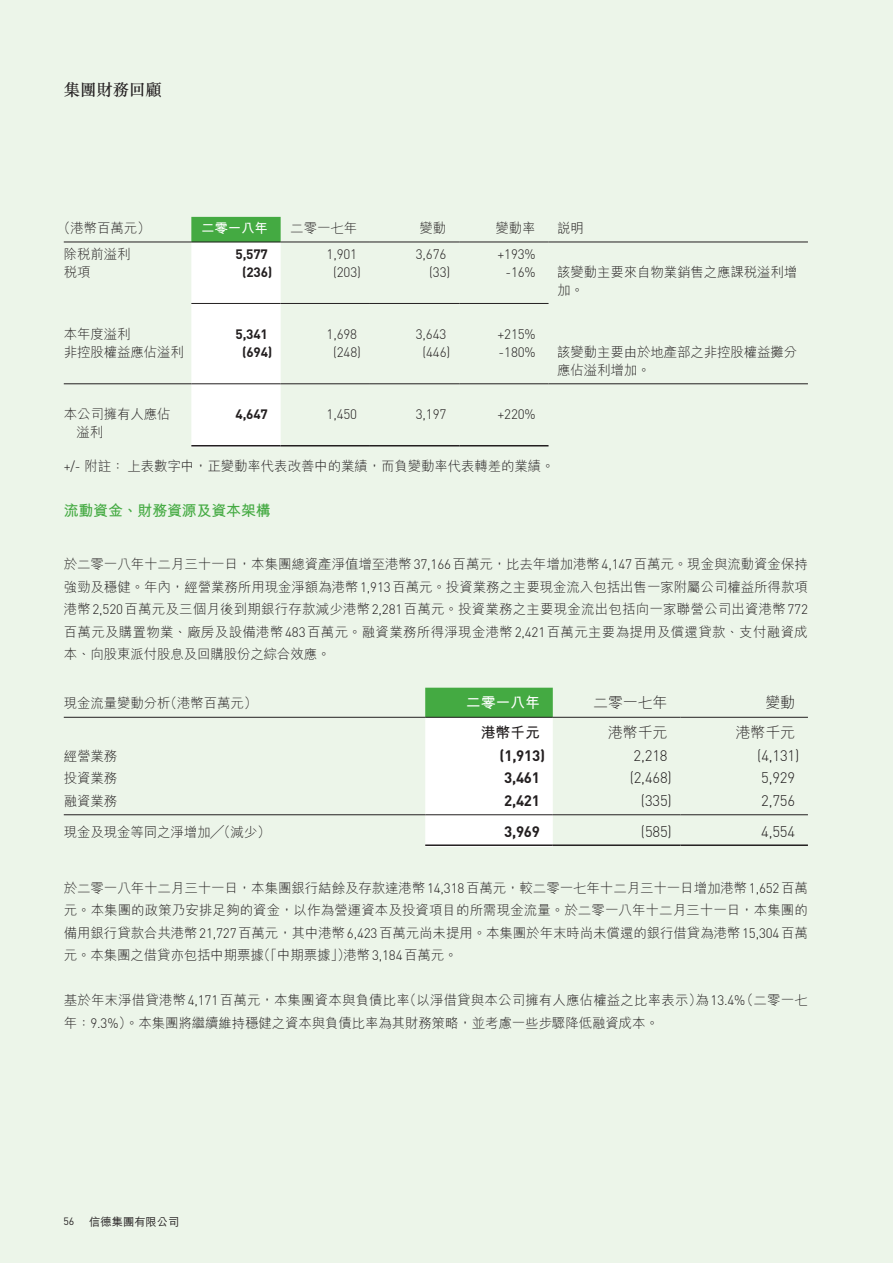
<style>
.page{position:relative;width:893px;height:1263px;background:#ecf5e9}
.page>*{position:absolute;margin:0;border:0;box-sizing:border-box;transform-origin:0 0}
.t1{font:16.5px "M Sung HK Medium E Ten B5 H";letter-spacing:-.01em;color:#231f20}
.t2{font:300 15px "DIN";letter-spacing:-.01em;color:#231f20}
.t3{font:700 15px "DIN";letter-spacing:-.015em;color:#231f20}
.t4{font:15px "M Hei HK Light E Ten B5 H";letter-spacing:-.01em;color:#231f20}
.t5{font:15px "M Hei HK Bold E Ten B5 H";letter-spacing:-.015em;color:#44aa42}
.t6{font:15px "M Hei HK Bold E Ten B5 H";letter-spacing:-.015em;color:#fff}
.t7{font:15px "M Hei HK Bold E Ten B5 H";color:#231f20}
.t8{font:13.5px/22.5px "M Hei HK Light E Ten B5 H";letter-spacing:-.01em;color:#231f20}
.t9{font:13.5px/22.5px "M Hei HK Light E Ten B5 H";letter-spacing:.01em;color:#231f20}
.t10{font:300 13.5px "DIN";letter-spacing:-.01em;color:#231f20}
.t11{font:700 13.5px "DIN";letter-spacing:-.015em;color:#231f20}
.t12{font:13.5px "M Hei HK Bold E Ten B5 H";letter-spacing:-.015em;color:#fff}
.t13{font:11.25px "M Hei HK Medium E Ten B5 H";color:#231f20}
.t14{font:10.5px "DIN";color:#231f20}
.s1{font-family:"DIN";font-weight:300}
</style>
<div class="page">
<svg style="left:191px;top:217px;width:90px;height:230px;background:#e9f4e9"></svg>
<hr style="left:64px;top:242px;width:127px;height:1px;background:#231f20">
<hr style="left:191px;top:242px;width:90px;height:1px;background:#231f20">
<hr style="left:281px;top:242px;width:89px;height:1px;background:#231f20">
<hr style="left:370px;top:242px;width:89px;height:1px;background:#231f20">
<hr style="left:459px;top:242px;width:90px;height:1px;background:#231f20">
<hr style="left:549px;top:242px;width:259px;height:1px;background:#231f20">
<hr style="left:191px;top:303px;width:90px;height:1px;background:#231f20">
<hr style="left:281px;top:303px;width:89px;height:1px;background:#231f20">
<hr style="left:370px;top:303px;width:89px;height:1px;background:#231f20">
<hr style="left:459px;top:303px;width:90px;height:1px;background:#231f20">
<hr style="left:64px;top:383px;width:127px;height:1px;background:#231f20">
<hr style="left:191px;top:383px;width:90px;height:1px;background:#231f20">
<hr style="left:281px;top:383px;width:89px;height:1px;background:#231f20">
<hr style="left:370px;top:383px;width:89px;height:1px;background:#231f20">
<hr style="left:459px;top:383px;width:90px;height:1px;background:#231f20">
<hr style="left:549px;top:383px;width:259px;height:1px;background:#231f20">
<hr style="left:191px;top:445px;width:90px;height:1px;background:#231f20">
<hr style="left:281px;top:445px;width:89px;height:1px;background:#231f20">
<hr style="left:370px;top:445px;width:89px;height:1px;background:#231f20">
<hr style="left:459px;top:445px;width:90px;height:1px;background:#231f20">
<svg style="left:425px;top:688px;width:128px;height:159px;background:#dbeedb"></svg>
<hr style="left:64px;top:717px;width:361px;height:1px;background:#231f20">
<hr style="left:425px;top:717px;width:128px;height:1px;background:#231f20">
<hr style="left:553px;top:717px;width:127px;height:1px;background:#231f20">
<hr style="left:680px;top:717px;width:128px;height:1px;background:#231f20">
<hr style="left:64px;top:814px;width:361px;height:1px;background:#231f20">
<hr style="left:425px;top:814px;width:128px;height:1px;background:#231f20">
<hr style="left:553px;top:814px;width:127px;height:1px;background:#231f20">
<hr style="left:680px;top:814px;width:128px;height:1px;background:#231f20">
<hr style="left:425px;top:844px;width:128px;height:2px;background:#231f20">
<hr style="left:553px;top:844px;width:127px;height:2px;background:#231f20">
<hr style="left:680px;top:844px;width:128px;height:2px;background:#231f20">
<p class="t1" style="left:64px;top:83px;width:100px">集團財務回顧</p>
<p class="t8" style="left:57px;top:219px;width:95px">（港幣百萬元）</p>
<p class="t12" style="left:201px;top:223px;width:68px">二零一八年</p>
<p class="t8" style="left:290px;top:219px;width:68px">二零一七年</p>
<p class="t8" style="left:420px;top:219px;width:28px">變動</p>
<p class="t8" style="left:496px;top:219px;width:42px">變動率</p>
<p class="t8" style="left:557px;top:219px;width:28px">說明</p>
<p class="t8" style="left:64px;top:244px;width:68px">除稅前溢利</p>
<p class="t11" style="left:236px;top:249px;width:34px">5,577</p>
<p class="t10" style="left:327px;top:249px;width:32px">1,901</p>
<p class="t10" style="left:416px;top:249px;width:32px">3,676</p>
<p class="t10" style="left:497px;top:249px;width:40px">+193%</p>
<p class="t8" style="left:64px;top:262px;width:28px">稅項</p>
<p class="t11" style="left:242px;top:267px;width:32px">(236)</p>
<p class="t10" style="left:333px;top:267px;width:29px">(203)</p>
<p class="t10" style="left:429px;top:267px;width:23px">(33)</p>
<p class="t10" style="left:505px;top:267px;width:32px">-16%</p>
<p class="t8" style="left:557px;top:264px;width:242px;line-height:18px">該變動主要來自物業銷售之應課稅溢利增加。</p>
<p class="t8" style="left:64px;top:324px;width:68px">本年度溢利</p>
<p class="t11" style="left:236px;top:329px;width:34px">5,341</p>
<p class="t10" style="left:327px;top:329px;width:32px">1,698</p>
<p class="t10" style="left:416px;top:329px;width:32px">3,643</p>
<p class="t10" style="left:497px;top:329px;width:40px">+215%</p>
<p class="t8" style="left:64px;top:342px;width:122px">非控股權益應佔溢利</p>
<p class="t11" style="left:242px;top:347px;width:32px">(694)</p>
<p class="t10" style="left:333px;top:347px;width:29px">(248)</p>
<p class="t10" style="left:422px;top:347px;width:29px">(446)</p>
<p class="t10" style="left:499px;top:347px;width:39px">-180%</p>
<p class="t8" style="left:557px;top:345px;width:242px;line-height:18px">該變動主要由於地產部之非控股權益攤分應佔溢利增加。</p>
<p class="t8" style="left:77px;top:407px;width:96px;line-height:18px;text-indent:-13px">本公司擁有人應佔溢利</p>
<p class="t11" style="left:236px;top:410px;width:34px">4,647</p>
<p class="t10" style="left:327px;top:409px;width:32px">1,450</p>
<p class="t10" style="left:416px;top:409px;width:32px">3,197</p>
<p class="t10" style="left:497px;top:409px;width:40px">+220%</p>
<p class="t8" style="left:64px;top:456px;width:492px"><span class="s1">+/-</span> 附註：上表數字中，正變動率代表改善中的業績，而負變動率代表轉差的業績。</p>
<p class="t5" style="left:64px;top:504px;width:209px">流動資金、財務資源及資本架構</p>
<p class="t8" style="left:64px;top:555px;width:746px;text-align:justify">於二零一八年十二月三十一日，本集團總資產淨值增至港幣<span class="s1">37,166</span>百萬元，比去年增加港幣<span class="s1">4,147</span>百萬元。現金與流動資金保持強勁及穩健。年內，經營業務所用現金淨額為港幣<span class="s1">1,913</span>百萬元。投資業務之主要現金流入包括出售一家附屬公司權益所得款項港幣<span class="s1">2,520</span>百萬元及三個月後到期銀行存款減少港幣<span class="s1">2,281</span>百萬元。投資業務之主要現金流出包括向一家聯營公司出資港幣<span class="s1">772</span>百萬元及購置物業、廠房及設備港幣<span class="s1">483</span>百萬元。融資業務所得淨現金港幣<span class="s1">2,421</span>百萬元主要為提用及償還貸款、支付融資成本、向股東派付股息及回購股份之綜合效應。</p>
<p class="t8" style="left:64px;top:694px;width:195px">現金流量變動分析（港幣百萬元）</p>
<p class="t6" style="left:466px;top:697px;width:76px">二零一八年</p>
<p class="t4" style="left:593px;top:697px;width:76px">二零一七年</p>
<p class="t4" style="left:765px;top:697px;width:31px">變動</p>
<p class="t7" style="left:481px;top:727px;width:61px">港幣千元</p>
<p class="t4" style="left:608px;top:727px;width:61px">港幣千元</p>
<p class="t4" style="left:736px;top:727px;width:61px">港幣千元</p>
<p class="t8" style="left:64px;top:746px;width:55px">經營業務</p>
<p class="t3" style="left:500px;top:750px;width:47px">(1,913)</p>
<p class="t2" style="left:634px;top:750px;width:36px">2,218</p>
<p class="t2" style="left:757px;top:750px;width:44px">(4,131)</p>
<p class="t8" style="left:64px;top:769px;width:55px">投資業務</p>
<p class="t3" style="left:504px;top:772px;width:37px">3,461</p>
<p class="t2" style="left:630px;top:772px;width:44px">(2,468)</p>
<p class="t2" style="left:761px;top:772px;width:36px">5,929</p>
<p class="t8" style="left:64px;top:791px;width:55px">融資業務</p>
<p class="t3" style="left:504px;top:795px;width:37px">2,421</p>
<p class="t2" style="left:641px;top:795px;width:32px">(335)</p>
<p class="t2" style="left:761px;top:795px;width:36px">2,756</p>
<p class="t8" style="left:64px;top:822px;width:208px">現金及現金等同之淨增加╱（減少）</p>
<p class="t3" style="left:504px;top:826px;width:37px">3,969</p>
<p class="t2" style="left:641px;top:825px;width:32px">(585)</p>
<p class="t2" style="left:761px;top:825px;width:36px">4,554</p>
<p class="t8" style="left:64px;top:878px;width:746px;text-align:justify">於二零一八年十二月三十一日，本集團銀行結餘及存款達港幣<span class="s1">14,318</span>百萬元，較二零一七年十二月三十一日增加港幣<span class="s1">1,652</span>百萬元。本集團的政策乃安排足夠的資金，以作為營運資本及投資項目的所需現金流量。於二零一八年十二月三十一日，本集團的備用銀行貸款合共港幣<span class="s1">21,727</span>百萬元，其中港幣<span class="s1">6,423</span>百萬元尚未提用。本集團於年末時尚未償還的銀行借貸為港幣<span class="s1">15,304</span>百萬元。本集團之借貸亦包括中期票據（「中期票據」）港幣<span class="s1">3,184</span>百萬元。</p>
<p class="t9" style="left:64px;top:991px;width:746px">基於年末淨借貸港幣<span class="s1">4,171</span>百萬元，本集團資本與負債比率（以淨借貸與本公司擁有人應佔權益之比率表示）為<span class="s1">13.4%</span>（二零一七年：<span class="s1">9.3%</span>）。本集團將繼續維持穩健之資本與負債比率為其財務策略，並考慮一些步驟降低融資成本。</p>
<p class="t14" style="left:63px;top:1217px;width:12px">56</p>
<p class="t13" style="left:89px;top:1217px;width:92px">信德集團有限公司</p>
</div>
